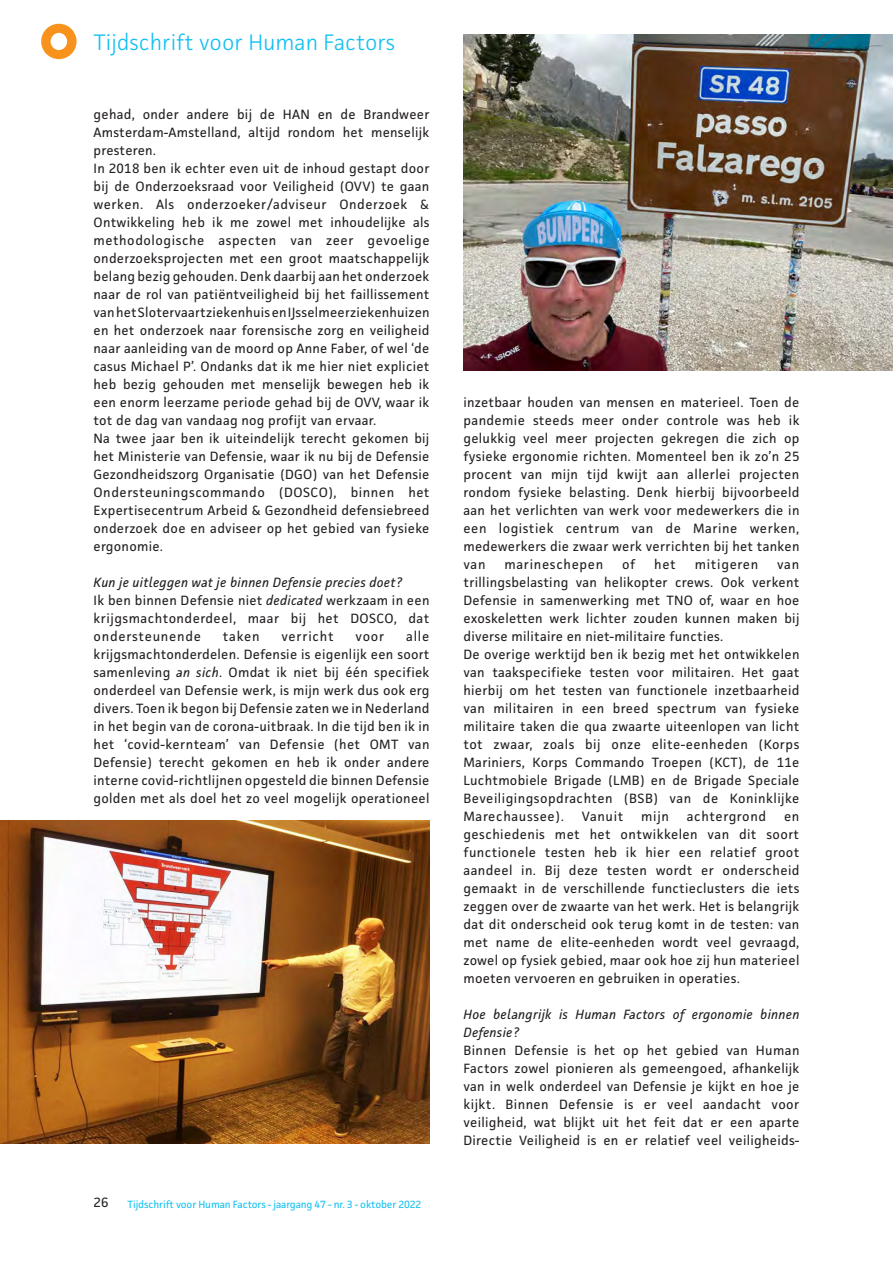
<style>
.page{position:relative;width:893px;height:1263px;background:#fff}
.page>*{position:absolute;margin:0;border:0;box-sizing:border-box;transform-origin:0 0}
.t1{font:300 22.5px "Facit";color:#15c0f2}
.basistekst_TvE{font:13.5px/18px "Facit";letter-spacing:.02em;color:#231f20;text-align:justify}
.basistekst_TvE-2{font:italic 13.5px/18px "Facit";letter-spacing:.02em;color:#231f20}
.basistekst_TvE-3{font:13.5px "Facit";letter-spacing:.05em;color:#231f20}
.t2{font:10.5px "Facit";letter-spacing:-.01em;color:#15c0f2}
.s1{font-style:italic}
</style>
<div class="page">
<svg style="left:41px;top:24px;width:36px;height:35px"></svg>
<hr style="left:892px;top:821px;width:1px;height:323px;background:#f7931d">
<img style="left:463px;top:34px;width:430px;height:337px">
<img style="left:0;top:821px;width:429px;height:322px">
<h1 class="t1" style="left:94px;top:28px;width:303px">Tijdschrift voor Human Factors</h1>
<p class="basistekst_TvE" style="left:94px;top:105px;width:338px">gehad, onder andere bij de HAN en de Brandweer Amsterdam-Amstelland, altijd rondom het menselijk presteren.</p>
<p class="basistekst_TvE" style="left:94px;top:159px;width:338px">In 2018 ben ik echter even uit de inhoud gestapt door bij de Onderzoeksraad voor Veiligheid (OVV) te gaan werken. Als onderzoeker/adviseur Onderzoek &amp; Ontwikkeling heb ik me zowel met inhoudelijke als methodologische aspecten van zeer gevoelige onderzoeksprojecten met een groot maatschappelijk belang bezig gehouden. Denk daarbij aan het onderzoek naar de rol van patiëntveiligheid bij het faillissement van het Slotervaartziekenhuis en IJsselmeerziekenhuizen en het onderzoek naar forensische zorg en veiligheid naar aanleiding van de moord op Anne Faber, of wel ‘de casus Michael P’. Ondanks dat ik me hier niet expliciet heb bezig gehouden met menselijk bewegen heb ik een enorm leerzame periode gehad bij de OVV, waar ik tot de dag van vandaag nog profijt van ervaar.</p>
<p class="basistekst_TvE" style="left:94px;top:429px;width:338px">Na twee jaar ben ik uiteindelijk terecht gekomen bij het Ministerie van Defensie, waar ik nu bij de Defensie Gezondheidszorg Organisatie (DGO) van het Defensie Ondersteuningscommando (DOSCO), binnen het Expertisecentrum Arbeid &amp; Gezondheid defensiebreed onderzoek doe en adviseer op het gebied van fysieke ergonomie.</p>
<p class="basistekst_TvE-2" style="left:94px;top:573px;width:310px">Kun je uitleggen wat je binnen Defensie precies doet?</p>
<p class="basistekst_TvE" style="left:94px;top:591px;width:337px">Ik ben binnen Defensie niet <span class="s1">dedicated</span> werkzaam in een krijgsmachtonderdeel, maar bij het DOSCO, dat ondersteunende</p>
<p class="basistekst_TvE" style="left:94px;top:627px;width:338px;text-indent:313px">alle krijgsmachtonderdelen. Defensie is eigenlijk een soort samenleving <span class="s1">an sich</span>. Omdat ik niet bij één specifiek onderdeel van Defensie werk, is mijn werk dus ook erg divers. Toen ik begon bij Defensie zaten we in Nederland in het begin van de corona-uitbraak. In die tijd ben ik in het ‘covid-kernteam’ van Defensie (het OMT van Defensie) terecht gekomen en heb ik onder andere interne covid-richtlijnen opgesteld die binnen Defensie golden met als doel het zo veel mogelijk operationeel</p>
<p class="basistekst_TvE" style="left:223px;top:627px;width:38px">taken</p>
<p class="basistekst_TvE" style="left:281px;top:627px;width:54px">verricht</p>
<p class="basistekst_TvE" style="left:356px;top:627px;width:30px">voor</p>
<p class="basistekst_TvE" style="left:94px;top:1193px;width:16px">26</p>
<p class="t2" style="left:128px;top:1197px;width:295px">Tijdschrift voor Human Factors - jaargang 47 - nr. 3 - oktober 2022</p>
<p class="basistekst_TvE" style="left:463px;top:393px;width:338px">inzetbaar houden van mensen en materieel. Toen de pandemie steeds meer onder controle was heb ik gelukkig veel meer projecten gekregen die zich op fysieke ergonomie richten. Momenteel ben ik zo’n 25 procent van mijn tijd kwijt aan allerlei projecten rondom fysieke belasting. Denk hierbij bijvoorbeeld aan het verlichten van werk voor medewerkers die in een logistiek centrum van de Marine werken, medewerkers die zwaar werk verrichten bij het tanken van</p>
<p class="basistekst_TvE-3" style="left:504px;top:556px;width:100px">marineschepen</p>
<p class="basistekst_TvE" style="left:622px;top:555px;width:14px">of</p>
<p class="basistekst_TvE" style="left:654px;top:555px;width:23px">het</p>
<p class="basistekst_TvE-3" style="left:695px;top:556px;width:65px">mitigeren</p>
<p class="basistekst_TvE" style="left:463px;top:555px;width:337px;text-indent:314px">van trillingsbelasting van helikopter crews. Ook verkent Defensie in samenwerking met TNO of, waar en hoe exoskeletten werk lichter zouden kunnen maken bij diverse militaire en niet-militaire functies.</p>
<p class="basistekst_TvE" style="left:463px;top:645px;width:337px">De overige werktijd ben ik bezig met het ontwikkelen van taakspecifieke testen voor militairen. Het gaat hierbij om het testen van functionele inzetbaarheid van militairen in een breed spectrum van fysieke militaire taken die qua zwaarte uiteenlopen van licht tot zwaar, zoals bij onze elite-eenheden (Korps Mariniers, Korps Commando Troepen (KCT), de 11e Luchtmobiele Brigade (LMB) en de Brigade Speciale Beveiligingsopdrachten (BSB) van de Koninklijke Marechaussee).</p>
<p class="basistekst_TvE" style="left:582px;top:807px;width:43px">Vanuit</p>
<p class="basistekst_TvE" style="left:641px;top:807px;width:29px">mijn</p>
<p class="basistekst_TvE-3" style="left:687px;top:807px;width:81px">achtergrond</p>
<p class="basistekst_TvE" style="left:463px;top:807px;width:338px;text-indent:320px">en geschiedenis met het ontwikkelen van dit soort functionele testen heb ik hier een relatief groot aandeel in. Bij deze testen wordt er onderscheid gemaakt in de verschillende functieclusters die iets zeggen over de zwaarte van het werk. Het is belangrijk dat dit onderscheid ook terug komt in de testen: van met name de elite-eenheden wordt veel gevraagd, zowel op fysiek gebied, maar ook hoe zij hun materieel moeten vervoeren en gebruiken in operaties.</p>
<p class="basistekst_TvE-2" style="left:463px;top:1005px;width:337px">Hoe belangrijk is Human Factors of ergonomie binnen<br>Defensie?</p>
<p class="basistekst_TvE" style="left:463px;top:1041px;width:337px">Binnen Defensie is het op het gebied van Human Factors zowel pionieren als gemeengoed, afhankelijk van in welk onderdeel van Defensie je kijkt en hoe je kijkt. Binnen Defensie is er veel aandacht voor veiligheid, wat blijkt uit het feit dat er een aparte Directie Veiligheid is en er relatief veel veiligheids-</p>
</div>
